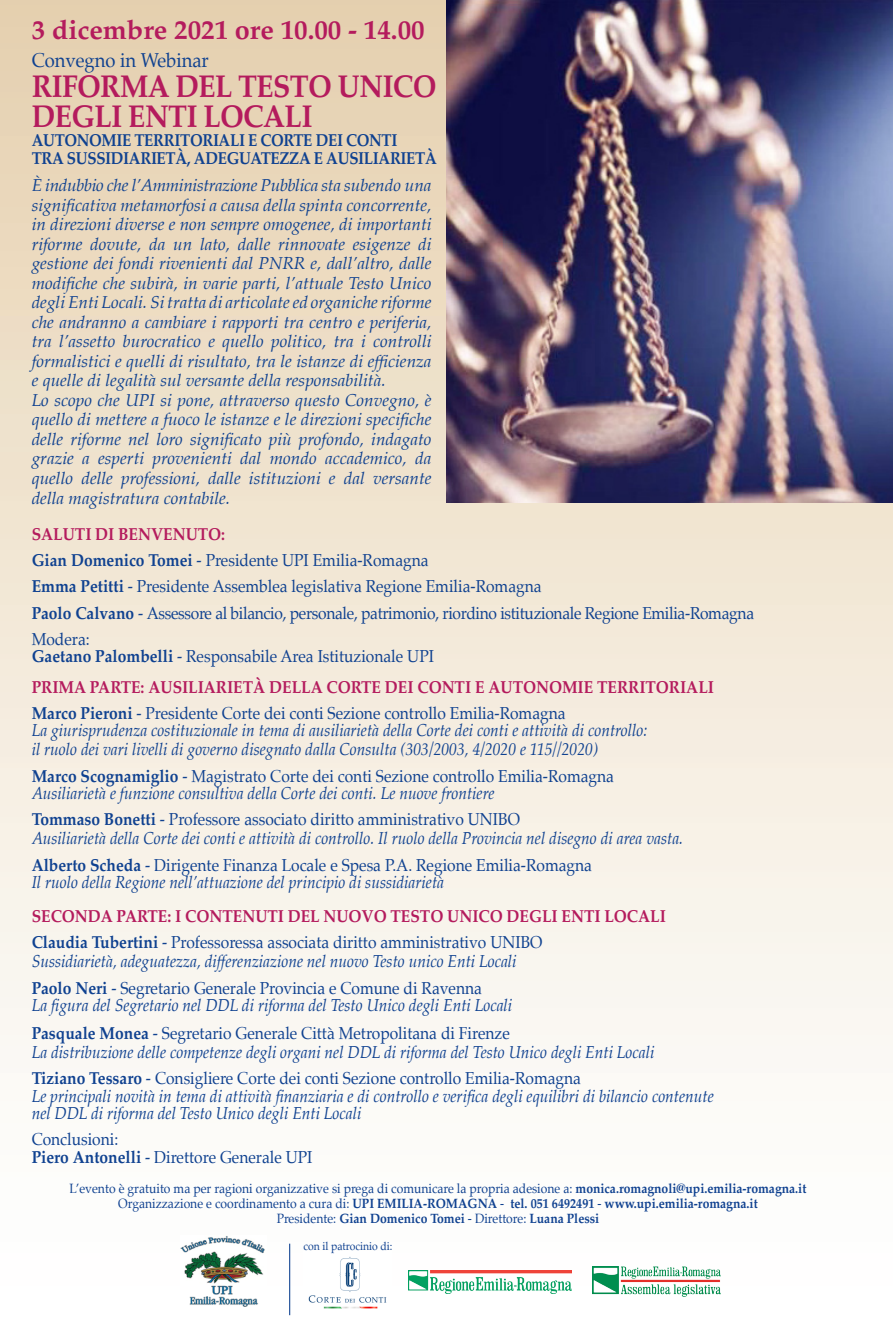
<style>
.page{position:relative;width:893px;height:1319px;background:#fff}
.page>*{position:absolute;margin:0;border:0;box-sizing:border-box;transform-origin:0 0}
.t1{font:700 31.5px "Palatino";letter-spacing:-.02em;color:#b41b5d;scale:.9 1}
.t2{font:700 27px "Palatino";color:#b41b5d}
.t3{font:20.1px "Palatino";color:#0f4190;scale:.91 1}
.t4{font:italic 17.25px/19.5px "Palatino";color:#0f4190;text-align:justify}
.t5{font:italic 17.25px/17.2px "Palatino";color:#0f4190;scale:.9 1}
.t6{font:17.25px "Palatino";color:#0f4190;scale:.9 1}
.t7{font:700 17.25px "Palatino";color:#b41b5d;scale:.9 1}
.t8{font:17.25px "Palatino";letter-spacing:-.02em;color:#0f4190;scale:.9 1}
.t9{font:700 17.25px "Palatino";letter-spacing:-.02em;color:#0f4190;scale:.88 1}
.t10{font:700 13.5px "Palatino";color:#0f4190;scale:.9 1}
.t11{font:13.5px "Palatino";color:#0f4190;scale:.9 1}
.t12{font:11.55px "Palatino";color:#0f4190;scale:.9 1}
.s1{font-weight:700}
.s2{font-weight:400}
</style>
<div class="page">
<div style="left:1px;top:0;width:891px;height:1317px;background:linear-gradient(to bottom,#e6d1b0,#fff)"></div>
<img style="left:446px;top:0;width:447px;height:502px">
<img style="left:181px;top:1235px;width:85px;height:78px">
<img style="left:592px;top:1266px;width:129px;height:29px">
<img style="left:408px;top:1269px;width:163px;height:24px">
<hr style="left:289px;top:1243px;width:1px;height:71px;background:#0f4190">
<img style="left:304px;top:1250px;width:87px;height:63px">
<p class="t2" style="left:32px;top:7px;width:394px">3 dicembre 2021 ore 10.00 - 14.00</p>
<p class="t3" style="left:32px;top:43px;width:196px">Convegno in Webinar</p>
<p class="t1" style="left:32px;top:59px;width:451px">RIFORMA DEL TESTO UNICO</p>
<p class="t1" style="left:32px;top:89px;width:313px">DEGLI ENTI LOCALI</p>
<p class="t9" style="left:32px;top:125px;width:417px">AUTONOMIE TERRITORIALI E CORTE DEI CONTI</p>
<p class="t9" style="left:32px;top:143px;width:462px">TRA SUSSIDIARIETÀ, ADEGUATEZZA E AUSILIARIETÀ</p>
<p class="t4" style="left:32px;top:175px;width:401px">È indubbio che l’Amministrazione Pubblica sta subendo una significativa metamorfosi a causa della spinta concorrente, in direzioni diverse e non sempre omogenee, di importanti riforme dovute, da un lato, dalle rinnovate esigenze di gestione dei fondi rivenienti dal PNRR e, dall’altro, dalle modifiche che subirà, in varie parti, l’attuale Testo Unico degli Enti Locali. Si tratta di articolate ed organiche riforme che andranno a cambiare i rapporti tra centro e periferia, tra l’assetto burocratico e quello politico, tra i controlli formalistici e quelli di risultato, tra le istanze di efficienza e quelle di legalità sul versante della responsabilità.</p>
<p class="t4" style="left:32px;top:390px;width:401px">Lo scopo che UPI si pone, attraverso questo Convegno, è quello di mettere a fuoco le istanze e le direzioni specifiche delle riforme nel loro significato più profondo, indagato grazie a esperti provenienti dal mondo accademico, da quello delle professioni, dalle istituzioni e dal versante della magistratura contabile.</p>
<p class="t7" style="left:32px;top:519px;width:216px">SALUTI DI BENVENUTO:</p>
<p class="t6" style="left:32px;top:545px;width:443px"><span class="s1">Gian Domenico Tomei</span> - Presidente UPI Emilia-Romagna</p>
<p class="t6" style="left:32px;top:572px;width:568px"><span class="s1">Emma Petitti</span> - Presidente Assemblea legislativa Regione Emilia-Romagna</p>
<p class="t8" style="left:32px;top:598px;width:804px"><span class="s1">Paolo Calvano</span> - Assessore al bilancio, personale, patrimonio, riordino istituzionale Regione Emilia-Romagna</p>
<p class="t6" style="left:32px;top:624px;width:66px">Modera:</p>
<p class="t6" style="left:32px;top:642px;width:448px"><span class="s1">Gaetano Palombelli</span> - Responsabile Area Istituzionale UPI</p>
<p class="t7" style="left:32px;top:671px;width:760px">PRIMA PARTE: AUSILIARIETÀ DELLA CORTE DEI CONTI E AUTONOMIE TERRITORIALI</p>
<p class="t6" style="left:32px;top:698px;width:595px"><span class="s1">Marco Pieroni</span> - Presidente Corte dei conti Sezione controllo Emilia-Romagna</p>
<p class="t5" style="left:32px;top:721px;width:686px">La giurisprudenza costituzionale in tema di ausiliarietà della Corte dei conti e attività di controllo:</p>
<p class="t5" style="left:32px;top:740px;width:631px">il ruolo dei vari livelli di governo disegnato dalla Consulta (303/2003, 4/2020 e 115//2020)</p>
<p class="t6" style="left:32px;top:761px;width:649px"><span class="s1">Marco Scognamiglio</span> - Magistrato Corte dei conti Sezione controllo Emilia-Romagna</p>
<p class="t5" style="left:32px;top:784px;width:516px">Ausiliarietà e funzione consultiva della Corte dei conti. Le nuove frontiere</p>
<p class="t6" style="left:32px;top:804px;width:544px"><span class="s1">Tommaso Bonetti</span> - Professore associato diritto amministrativo UNIBO</p>
<p class="t5" style="left:32px;top:829px;width:725px">Ausiliarietà della Corte dei conti e attività di controllo. Il ruolo della Provincia nel disegno di area vasta.</p>
<p class="t6" style="left:32px;top:850px;width:624px"><span class="s1">Alberto Scheda</span> - Dirigente Finanza Locale e Spesa P.A. Regione Emilia-Romagna</p>
<p class="t5" style="left:32px;top:873px;width:460px">Il ruolo della Regione nell’attuazione del principio di sussidiarietà</p>
<p class="t7" style="left:32px;top:901px;width:706px">SECONDA PARTE: I CONTENUTI DEL NUOVO TESTO UNICO DEGLI ENTI LOCALI</p>
<p class="t6" style="left:32px;top:927px;width:569px"><span class="s1">Claudia Tubertini</span> - Professoressa associata diritto amministrativo UNIBO</p>
<p class="t5" style="left:32px;top:952px;width:540px">Sussidiarietà, adeguatezza, differenziazione nel nuovo Testo unico Enti Locali</p>
<p class="t6" style="left:32px;top:973px;width:502px"><span class="s1">Paolo Neri</span> - Segretario Generale Provincia e Comune di Ravenna</p>
<p class="t5" style="left:32px;top:995px;width:535px">La figura del Segretario nel DDL di riforma del Testo Unico degli Enti Locali</p>
<p class="t6" style="left:32px;top:1018px;width:533px"><span class="s1">Pasquale Monea</span> - Segretario Generale Città Metropolitana di Firenze</p>
<p class="t5" style="left:32px;top:1042px;width:693px">La distribuzione delle competenze degli organi nel DDL di riforma del Testo Unico degli Enti Locali</p>
<p class="t6" style="left:32px;top:1063px;width:612px"><span class="s1">Tiziano Tessaro</span> - Consigliere Corte dei conti Sezione controllo Emilia-Romagna</p>
<p class="t5" style="left:32px;top:1086px;width:759px">Le principali novità in tema di attività finanziaria e di controllo e verifica degli equilibri di bilancio contenute nel DDL di riforma del Testo Unico degli Enti Locali</p>
<p class="t6" style="left:32px;top:1124px;width:98px">Conclusioni:</p>
<p class="t6" style="left:32px;top:1142px;width:314px"><span class="s1">Piero Antonelli</span> - Direttore Generale UPI</p>
<p class="t11" style="left:70px;top:1177px;width:820px">L’evento è gratuito ma per ragioni organizzative si prega di comunicare la propria adesione a: <span class="s1">monica.romagnoli@upi.emilia-romagna.it</span></p>
<p class="t10" style="left:118px;top:1191px;width:712px"><span class="s2">Organizzazione e coordinamento a cura di:</span> UPI EMILIA-ROMAGNA <span class="s2">-</span> tel. 051 6492491 <span class="s2">-</span> www.upi.emilia-romagna.it</p>
<p class="t10" style="left:277px;top:1206px;width:360px"><span class="s2">Presidente:</span> Gian Domenico Tomei <span class="s2">- Direttore:</span> Luana Plessi</p>
<p class="t12" style="left:304px;top:1235px;width:100px">con il patrocinio di:</p>
</div>
